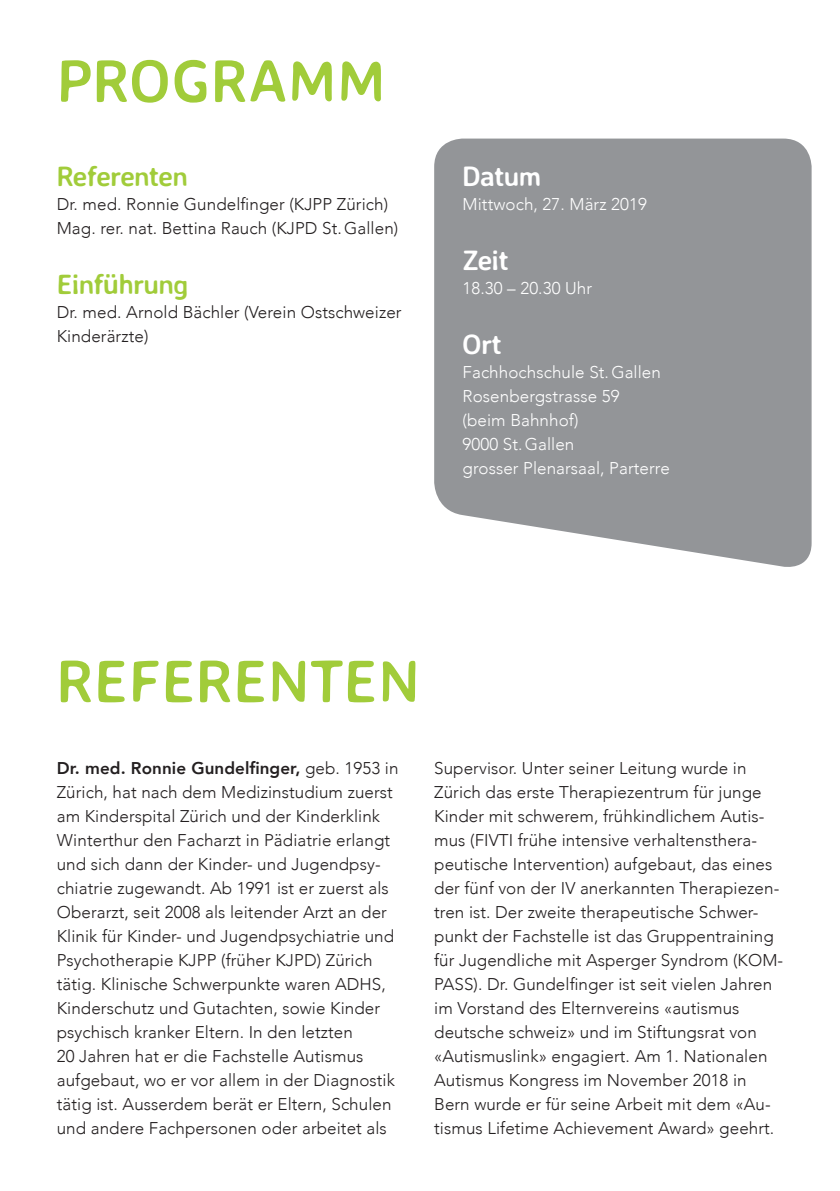
<style>
.page{position:relative;width:840px;height:1191px;background:#fff}
.page>*{position:absolute;margin:0;border:0;box-sizing:border-box;transform-origin:0 0}
.t1{font:700 60px "Averia Sans Libre";letter-spacing:.005em;color:#a1cc3a}
.t2{font:700 28px "Averia Sans Libre";letter-spacing:-.03em;color:#a1cc3a}
.t3{font:700 28px "Averia Sans Libre";letter-spacing:-.03em;color:#fff}
.t4{font:300 17px/24px "Avenir";letter-spacing:.005em;color:#231f20}
.t5{font:300 17px/24px "Avenir";letter-spacing:.005em;color:#fff}
.s1{font-weight:800}
</style>
<div class="page">
<div style="left:434px;top:139px;width:377px;height:428px;background:#939598"></div>
<h1 class="t1" style="left:57px;top:43px;width:330px">PROGRAMM</h1>
<h2 class="t2" style="left:57px;top:158px;width:133px">Referenten</h2>
<p class="t4" style="left:57px;top:192px;width:343px">Dr. med. Ronnie Gundelfinger (KJPP Zürich)<br>Mag. rer. nat. Bettina Rauch (KJPD St.Gallen)</p>
<h2 class="t2" style="left:57px;top:266px;width:133px">Einführung</h2>
<p class="t4" style="left:57px;top:300px;width:346px">Dr. med. Arnold Bächler (Verein Ostschweizer<br>Kinderärzte)</p>
<h2 class="t3" style="left:462px;top:158px;width:80px">Datum</h2>
<p class="t5" style="left:462px;top:192px;width:186px">Mittwoch, 27. März 2019</p>
<h2 class="t3" style="left:462px;top:242px;width:48px">Zeit</h2>
<p class="t5" style="left:462px;top:276px;width:131px">18.30 – 20.30 Uhr</p>
<h2 class="t3" style="left:462px;top:326px;width:41px">Ort</h2>
<p class="t5" style="left:462px;top:360px;width:209px">Fachhochschule St.Gallen<br>Rosenbergstrasse 59<br>(beim Bahnhof)<br>9000 St.Gallen<br>grosser Plenarsaal, Parterre</p>
<h1 class="t1" style="left:57px;top:643px;width:364px">REFERENTEN</h1>
<p class="t4" style="left:57px;top:756px;width:343px"><span class="s1">Dr. med. Ronnie Gundelfinger,</span> geb. 1953 in Zürich, hat nach dem Medizinstudium zuerst am Kinderspital Zürich und der Kinderklink Winterthur den Facharzt in Pädiatrie erlangt und sich dann der Kinder- und Jugendpsy&shy;chiatrie zugewandt. Ab 1991 ist er zuerst als Oberarzt, seit 2008 als leitender Arzt an der Klinik für Kinder- und Jugendpsychiatrie und Psychotherapie KJPP (früher KJPD) Zürich tätig. Klinische Schwerpunkte waren ADHS, Kinderschutz und Gutachten, sowie Kinder psychisch kranker Eltern. In den letzten<br>20 Jahren hat er die Fachstelle Autismus aufgebaut, wo er vor allem in der Diagnostik tätig ist. Ausserdem berät er Eltern, Schulen und andere Fachpersonen oder arbeitet als</p>
<p class="t4" style="left:434px;top:756px;width:350px">Supervisor. Unter seiner Leitung wurde in Zürich das erste Therapiezentrum für junge Kinder mit schwerem, frühkindlichem Autis&shy;mus (FIVTI frühe intensive verhaltensthera&shy;peutische Intervention) aufgebaut, das eines der fünf von der IV anerkannten Therapiezen&shy;tren ist. Der zweite therapeutische Schwer&shy;punkt der Fachstelle ist das Gruppentraining für Jugendliche mit Asperger Syndrom (KOM-PASS). Dr. Gundelfinger ist seit vielen Jahren im Vorstand des Elternvereins «autismus deutsche schweiz» und im Stiftungsrat von «Autismuslink» engagiert. Am 1. Nationalen Autismus Kongress im November 2018 in Bern wurde er für seine Arbeit mit dem «Au&shy;tismus Lifetime Achievement Award» geehrt.</p>
</div>
